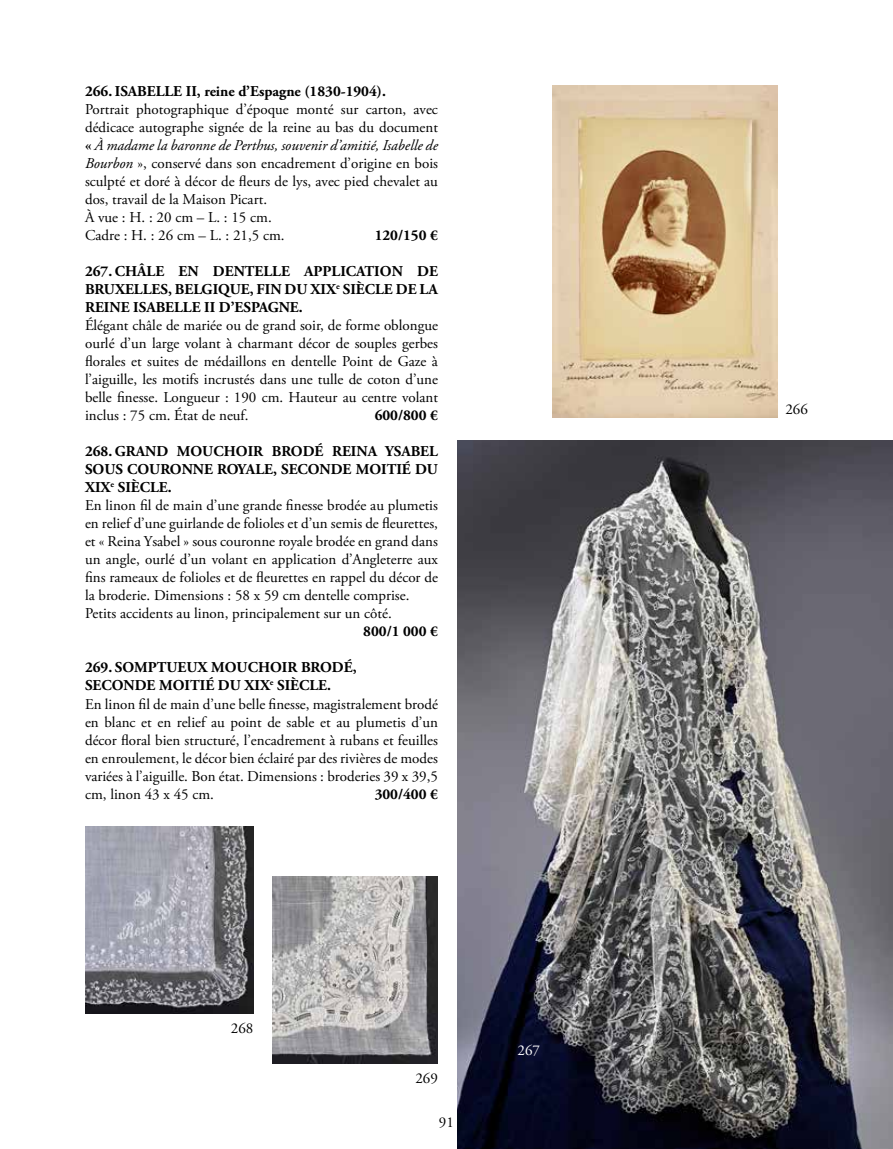
<style>
.page{position:relative;width:893px;height:1149px;background:#fff}
.page>*{position:absolute;margin:0;border:0;box-sizing:border-box;transform-origin:0 0}
.t1{font:15px/18px "Adobe Garamond Pro";color:#000}
.t2{font:700 15px/18px "Adobe Garamond Pro";color:#000;text-align:justify}
.t3{font:15px "Adobe Garamond Pro";color:#fff}
.s1{font-weight:700}
.s2{font-style:italic}
</style>
<div class="page">
<img style="left:553px;top:85px;width:224px;height:332px">
<img style="left:458px;top:440px;width:435px;height:708px">
<img style="left:85px;top:826px;width:168px;height:187px">
<img style="left:273px;top:876px;width:165px;height:187px">
<p class="t2" style="left:85px;top:82px;width:302px">266. ISABELLE II, reine d’Espagne (1830-1904).</p>
<p class="t1" style="left:85px;top:101px;width:354px">Portrait photographique d’époque monté sur carton, avec dédicace autographe signée de la reine au bas du document <span class="s1">«</span> <span class="s2">À madame la baronne de Perthus, souvenir d’amitié, Isabelle de Bourbon</span> », conservé dans son encadrement d’origine en bois sculpté et doré à décor de fleurs de lys, avec pied chevalet au dos, travail de la Maison Picart.<br>À vue : H. : 20 cm – L. : 15 cm.<br>Cadre : H. : 26 cm – L. : 21,5 cm.</p>
<p class="t2" style="left:375px;top:226px;width:65px">120/150 €</p>
<p class="t2" style="left:85px;top:262px;width:354px">267. CHÂLE EN DENTELLE APPLICATION DE BRUXELLES, BELGIQUE, FIN DU XIX<sup>e</sup> SIÈCLE DE LA REINE ISABELLE II D’ESPAGNE.</p>
<p class="t1" style="left:85px;top:317px;width:354px;text-align:justify">Élégant châle de mariée ou de grand soir, de forme oblongue ourlé d’un large volant à charmant décor de souples gerbes florales et suites de médaillons en dentelle Point de Gaze à l’aiguille, les motifs incrustés dans une tulle de coton d’une belle finesse. Longueur : 190 cm. Hauteur au centre volant inclus : 75 cm. État de neuf.</p>
<p class="t2" style="left:375px;top:406px;width:65px">600/800 €</p>
<p class="t1" style="left:85px;top:443px;width:354px"><span class="s1">268. GRAND MOUCHOIR BRODÉ REINA YSABEL SOUS COURONNE ROYALE, SECONDE MOITIÉ DU XIX</span><sup>e</sup> <span class="s1">SIÈCLE.<br></span>En linon fil de main d’une grande finesse brodée au plumetis en relief d’une guirlande de folioles et d’un semis de fleurettes, et « Reina Ysabel » sous couronne royale brodée en grand dans un angle, ourlé d’un volant en application d’Angleterre aux fins rameaux de folioles et de fleurettes en rappel du décor de la broderie. Dimensions : 58 x 59 cm dentelle comprise.<br>Petits accidents au linon, principalement sur un côté.</p>
<p class="t2" style="left:363px;top:622px;width:76px">800/1 000 €</p>
<p class="t1" style="left:85px;top:659px;width:354px"><span class="s1">269. SOMPTUEUX MOUCHOIR BRODÉ,<br>SECONDE MOITIÉ DU XIX</span><sup>e</sup> <span class="s1">SIÈCLE.<br></span>En linon fil de main d’une belle finesse, magistralement brodé en blanc et en relief au point de sable et au plumetis d’un décor floral bien structuré, l’encadrement à rubans et feuilles en enroulement, le décor bien éclairé par des rivières de modes variées à l’aiguille. Bon état. Dimensions : broderies 39 x 39,5 cm, linon 43 x 45 cm.</p>
<p class="t2" style="left:375px;top:784px;width:65px">300/400 €</p>
<p class="t1" style="left:231px;top:1019px;width:24px">268</p>
<p class="t1" style="left:415px;top:1069px;width:24px">269</p>
<p class="t1" style="left:439px;top:1113px;width:16px">91</p>
<p class="t3" style="left:517px;top:1041px;width:24px">267</p>
<p class="t1" style="left:785px;top:400px;width:24px">266</p>
</div>
